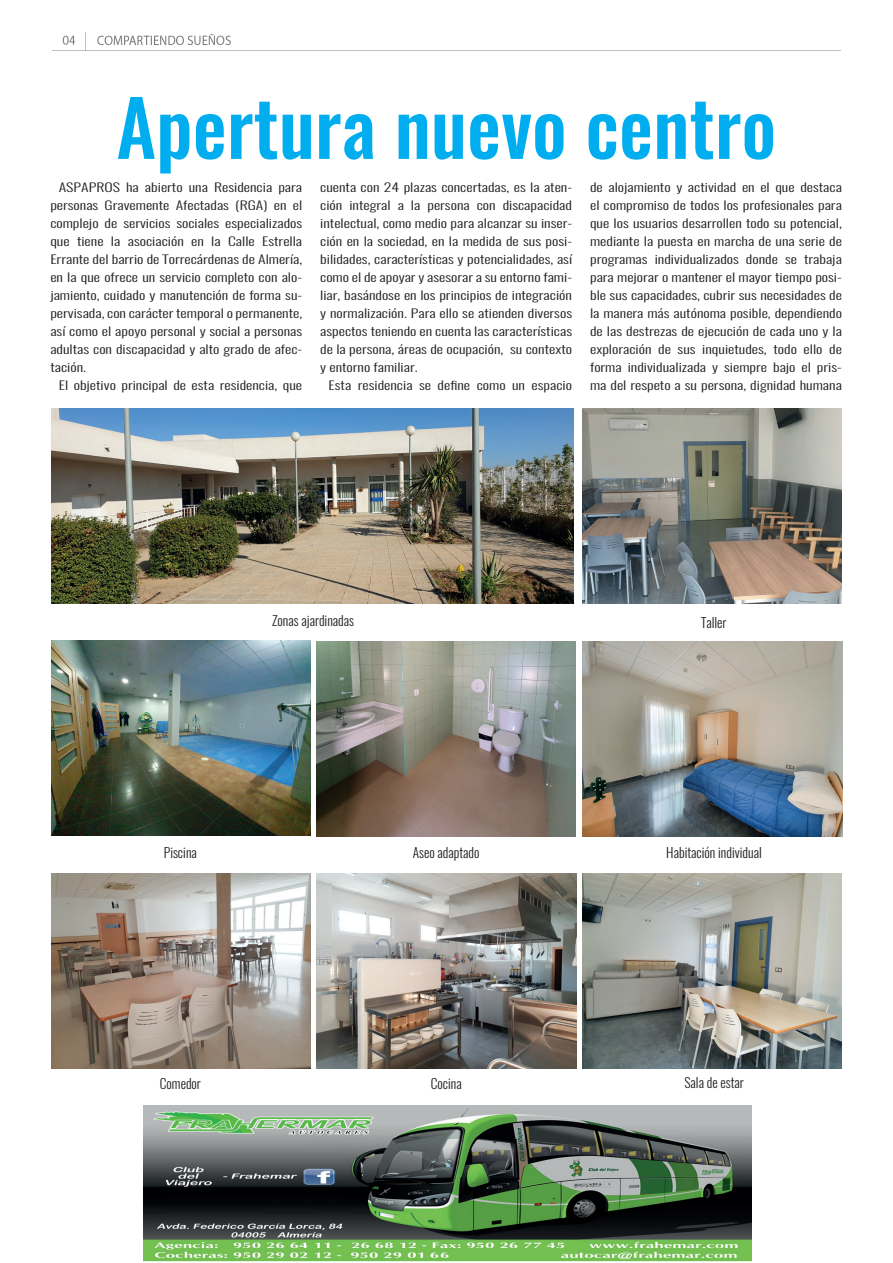
<style>
.page{position:relative;width:893px;height:1263px;background:#fff}
.page>*{position:absolute;margin:0;border:0;box-sizing:border-box;transform-origin:0 0}
.t1{font:500 76.5px "Oswald";color:#00aeef}
.t2{font:300 13.5px "Oswald";color:#231f20}
.t3{font:300 11.7px/18px "Oswald";color:#231f20;text-align:justify;scale:1.34 1}
</style>
<div class="page">
<img style="left:51px;top:32px;width:792px;height:1230px">
<img style="left:143px;top:1105px;width:608px;height:157px">
<img style="left:316px;top:641px;width:259px;height:195px">
<img style="left:51px;top:409px;width:522px;height:194px">
<img style="left:583px;top:409px;width:259px;height:194px">
<img style="left:51px;top:874px;width:260px;height:194px">
<img style="left:317px;top:874px;width:259px;height:194px">
<img style="left:582px;top:874px;width:260px;height:194px">
<img style="left:51px;top:641px;width:260px;height:194px">
<img style="left:583px;top:641px;width:259px;height:195px">
<h1 class="t1" style="left:116px;top:74px;width:661px">Apertura nuevo centro</h1>
<p class="t3" style="left:50px;top:178px;width:189px;text-indent:8px">ASPAPROS ha abierto una Residencia para personas Gravemente Afectadas (RGA) en el complejo de servicios sociales especializados que tiene la asociación en la Calle Estrella Errante del barrio de Torrecárdenas de Almería, en la que ofrece un servicio completo con alo&shy;jamiento, cuidado y manutención de forma su&shy;pervisada, con carácter temporal o permanente, así como el apoyo personal y social a personas adultas con discapacidad y alto grado de afec&shy;tación.</p>
<p class="t3" style="left:59px;top:376px;width:183px">El objetivo principal de esta residencia, que</p>
<p class="t3" style="left:320px;top:178px;width:189px">cuenta con 24 plazas concertadas, es la aten&shy;ción integral a la persona con discapacidad intelectual, como medio para alcanzar su inser&shy;ción en la sociedad, en la medida de sus posi&shy;bilidades, características y potencialidades, así como el de apoyar y asesorar a su entorno fami&shy;liar, basándose en los principios de integración y normalización. Para ello se atienden diversos aspectos teniendo en cuenta las características de la persona, áreas de ocupación, su contexto y entorno familiar.</p>
<p class="t3" style="left:329px;top:376px;width:183px">Esta residencia se define como un espacio</p>
<p class="t3" style="left:590px;top:178px;width:189px">de alojamiento y actividad en el que destaca el compromiso de todos los profesionales para que los usuarios desarrollen todo su potencial, mediante la puesta en marcha de una serie de programas individualizados donde se trabaja para mejorar o mantener el mayor tiempo posi&shy;ble sus capacidades, cubrir sus necesidades de la manera más autónoma posible, dependiendo de las destrezas de ejecución de cada uno y la exploración de sus inquietudes, todo ello de forma individualizada y siempre bajo el pris&shy;ma del respeto a su persona, dignidad humana</p>
<p class="t2" style="left:272px;top:611px;width:84px">Zonas ajardinadas</p>
<p class="t2" style="left:701px;top:613px;width:27px">Taller</p>
<p class="t2" style="left:164px;top:844px;width:35px">Piscina</p>
<p class="t2" style="left:413px;top:844px;width:68px">Aseo adaptado</p>
<p class="t2" style="left:666px;top:843px;width:97px">Habitación individual</p>
<p class="t2" style="left:160px;top:1074px;width:43px">Comedor</p>
<p class="t2" style="left:431px;top:1074px;width:32px">Cocina</p>
<p class="t2" style="left:684px;top:1073px;width:61px">Sala de estar</p>
</div>
